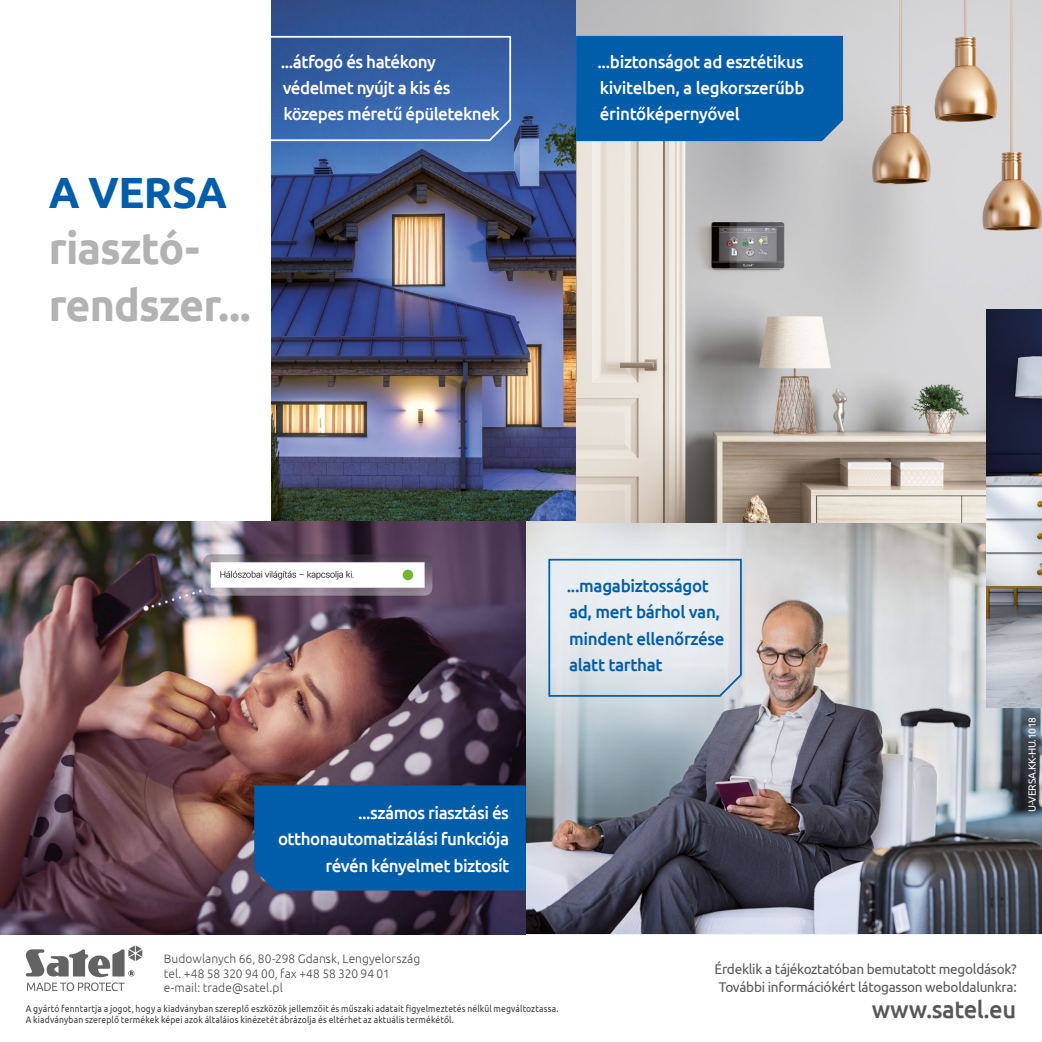
<style>
.page{position:relative;width:1042px;height:1042px;background:#fff}
.page>*{position:absolute;margin:0;border:0;box-sizing:border-box;transform-origin:0 0}
.t1{font:700 43.75px/56.7px "Ubuntu";letter-spacing:-.02em;color:#b3b2b2}
.Akapit{font:500 24.5px "Ubuntu";letter-spacing:-.02em;color:#575756}
.Akapit-2{font:500 17.5px/26.2px "Ubuntu";letter-spacing:-.03em;color:#fff}
.Akapit-3{font:500 17.5px/26.2px "Ubuntu";letter-spacing:-.02em;color:#005da9}
.Akapit-4{font:14px "Ubuntu";letter-spacing:-.02em;color:#575756}
.t2{font:300 12.25px "Ubuntu";letter-spacing:.005em;color:#4a4a49}
.t3{font:10.5px "Ubuntu";letter-spacing:-.02em;color:#fff}
.t4{font:9.62px "Ubuntu";letter-spacing:.015em;color:#3c3c3b;scale:.89 1}
.s1{color:#005da9}
</style>
<div class="page">
<img style="left:526px;top:522px;width:516px;height:412px">
<img style="left:271px;top:0;width:305px;height:522px">
<svg style="left:576px;top:0;width:466px;height:522px"></svg>
<img style="left:0;top:521px;width:526px;height:413px">
<svg style="left:547px;top:558px;width:195px;height:139px"></svg>
<svg style="left:271px;top:35px;width:241px;height:107px"></svg>
<div style="left:576px;top:36px;width:267px;height:105px;background:#005da9"></div>
<div style="left:254px;top:785px;width:272px;height:105px;background:#005da9"></div>
<img style="left:987px;top:309px;width:55px;height:398px">
<svg style="left:26px;top:945px;width:116px;height:46px"></svg>
<p class="t1" style="left:49px;top:163px;width:204px"><span class="s1">A VERSA </span>riasztó&shy;rendszer...</p>
<p class="Akapit-2" style="left:281px;top:48px;width:220px">...átfogó és hatékony védelmet nyújt a kis és közepes méretű épületeknek</p>
<p class="Akapit-2" style="left:597px;top:48px;width:209px;text-align:justify">...biztonságot ad esztétikus kivitelben, a legkorszerűbb érintőképernyővel</p>
<p class="Akapit-2" style="left:278px;top:799px;width:233px;text-align:right">...számos riasztási és otthonautomatizálási funkciója révén kényelmet biztosít</p>
<p class="Akapit-3" style="left:567px;top:572px;width:159px">...magabiztosságot ad, mert bárhol van, mindent ellenőrzése alatt tarthat</p>
<p class="t3" style="left:1025px;top:812px;width:97px;rotate:-90deg">U-VERSA.KK-HU.1018</p>
<p class="t2" style="left:164px;top:951px;width:258px">Budowlanych 66, 80-298 Gdansk, Lengyelország</p>
<p class="t2" style="left:164px;top:966px;width:227px">tel. +48 58 320 94 00, fax +48 58 320 94 01</p>
<p class="t2" style="left:164px;top:980px;width:120px">e-mail: trade@satel.pl</p>
<p class="t4" style="left:26px;top:1002px;width:600px">A gyártó fenntartja a jogot, hogy a kiadványban szereplő eszközök jellemzőit és műszaki adatait figyelmeztetés nélkül megváltoztassa.</p>
<p class="t4" style="left:26px;top:1014px;width:483px">A kiadványban szereplő termékek képei azok általáios kinézetét ábrázolja és eltérhet az aktuális termékétől.</p>
<p class="Akapit-4" style="left:714px;top:961px;width:304px">Érdeklik a tájékoztatóban bemutatott megoldások?</p>
<p class="Akapit-4" style="left:719px;top:978px;width:299px">További információkért látogasson weboldalunkra:</p>
<p class="Akapit" style="left:872px;top:994px;width:146px">www.satel.eu</p>
</div>
